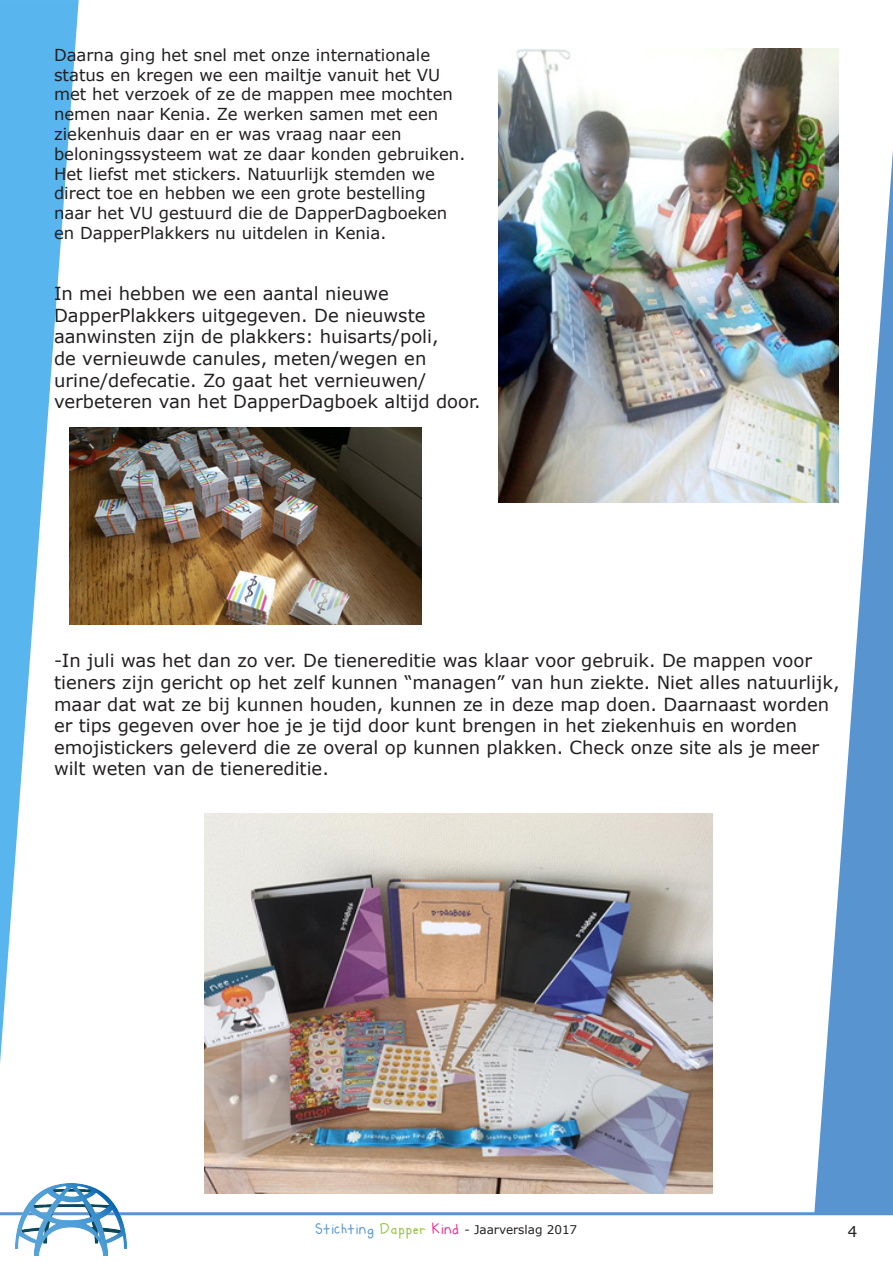
<style>
.page{position:relative;width:893px;height:1263px;background:#fff}
.page>*{position:absolute;margin:0;border:0;box-sizing:border-box;transform-origin:0 0}
.t1{font:18px/21.6px "Verdana";color:#231f20}
.t2{font:16.5px "Verdana";color:#231f20}
.t3{font:15px "Verdana";color:#231f20}
.t4{font:12px "Verdana";color:#231f20}
.s1{font-family:"Kiddish";font-size:18px;color:#5894cf}
.s2{font-family:"Kiddish";font-size:18px;color:#94c23d}
.s3{font-family:"Kiddish";font-size:18px;color:#ed2c90}
</style>
<div class="page">
<svg style="left:814px;top:151px;width:79px;height:1061px;fill:#5894cf"></svg>
<svg style="left:0;top:0;width:79px;height:1063px"></svg>
<hr style="left:0;top:1212px;width:893px;height:3px;background:#5894cf">
<img style="left:16px;top:1184px;width:111px;height:71px">
<img style="left:498px;top:49px;width:341px;height:454px">
<img style="left:70px;top:427px;width:352px;height:197px">
<img style="left:205px;top:813px;width:508px;height:380px">
<p class="t2" style="left:54px;top:43px;width:378px">Daarna ging het snel met onze internationale</p>
<p class="t2" style="left:54px;top:63px;width:388px">status en kregen we een mailtje vanuit het VU</p>
<p class="t2" style="left:54px;top:83px;width:401px">met het verzoek of ze de mappen mee mochten</p>
<p class="t2" style="left:54px;top:103px;width:386px">nemen naar Kenia. Ze werken samen met een</p>
<p class="t2" style="left:54px;top:123px;width:349px">ziekenhuis daar en er was vraag naar een</p>
<p class="t2" style="left:54px;top:142px;width:413px">beloningssysteem wat ze daar konden gebruiken.</p>
<p class="t2" style="left:54px;top:162px;width:383px">Het liefst met stickers. Natuurlijk stemden we</p>
<p class="t2" style="left:54px;top:182px;width:373px">direct toe en hebben we een grote bestelling</p>
<p class="t2" style="left:54px;top:202px;width:395px">naar het VU gestuurd die de DapperDagboeken</p>
<p class="t2" style="left:54px;top:222px;width:334px">en DapperPlakkers nu uitdelen in Kenia.</p>
<p class="t1" style="left:54px;top:283px;width:336px">In mei hebben we een aantal nieuwe</p>
<p class="t1" style="left:54px;top:304px;width:373px">DapperPlakkers uitgegeven. De nieuwste</p>
<p class="t1" style="left:54px;top:326px;width:386px">aanwinsten zijn de plakkers: huisarts/poli,</p>
<p class="t1" style="left:54px;top:347px;width:374px">de vernieuwde canules, meten/wegen en</p>
<p class="t1" style="left:54px;top:369px;width:374px">urine/defecatie. Zo gaat het vernieuwen/</p>
<p class="t1" style="left:54px;top:391px;width:428px">verbeteren van het DapperDagboek altijd door.</p>
<p class="t1" style="left:54px;top:650px;width:787px">-In juli was het dan zo ver. De tienereditie was klaar voor gebruik. De mappen voor tieners zijn gericht op het zelf kunnen “managen” van hun ziekte. Niet alles natuurlijk, maar dat wat ze bij kunnen houden, kunnen ze in deze map doen. Daarnaast worden er tips gegeven over hoe je je tijd door kunt brengen in het ziekenhuis en worden emojistickers geleverd die ze overal op kunnen plakken. Check onze site als je meer wilt weten van de tienereditie.</p>
<p class="t4" style="left:316px;top:1221px;width:263px"><span class="s1">Stichting</span> <span class="s2">Dapper</span> <span class="s3">Kind</span> - Jaarverslag 2017</p>
<p class="t3" style="left:848px;top:1221px;width:11px">4</p>
</div>
